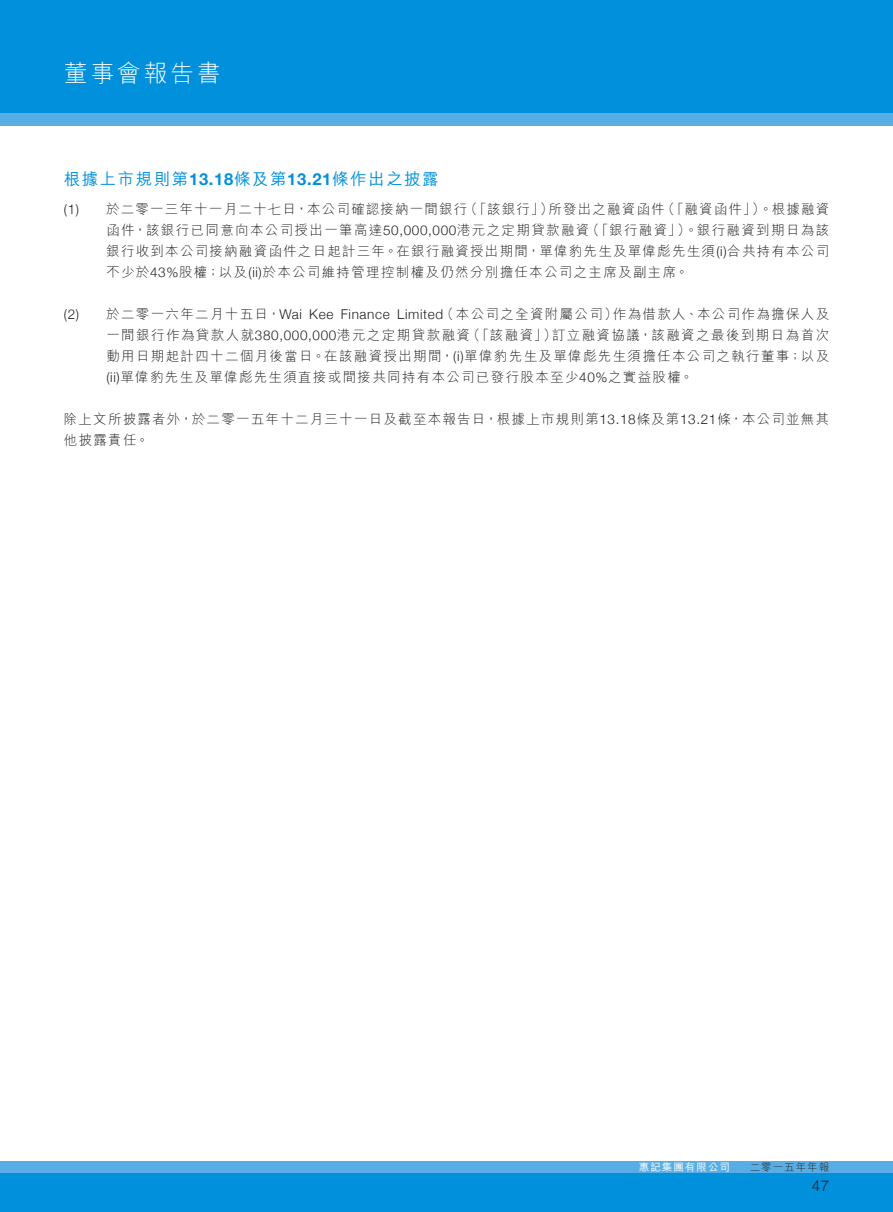
<style>
.page{position:relative;width:893px;height:1212px;background:#fff}
.page>*{position:absolute;margin:0;border:0;box-sizing:border-box;transform-origin:0 0}
.t1{font:24px "M Hei HK Light B5 pc H";letter-spacing:.11em;color:#fff}
.t2{font:16.5px "M Hei HK Medium B5 pc H";letter-spacing:.095em;color:#0090dc}
.t3{font:300 15px "Helvetica Neue";color:#231f20}
.t4{font:13.5px/21px "M Hei HK Light B5 pc H";letter-spacing:.1em;color:#231f20;text-align:justify}
.t5{font:10.5px "M Hei HK Medium B5 pc H";letter-spacing:.1em;color:#fff}
.t6{font:10.5px "M Hei HK Light B5 pc H";letter-spacing:.095em;color:#231f20}
.s1{font-family:"Helvetica Neue";font-weight:700}
.s2{font-family:"Helvetica Neue";font-weight:300}
</style>
<div class="page">
<div style="left:0;top:1161px;width:893px;height:13px;background:#58aee4"></div>
<div style="left:0;top:1174px;width:893px;height:38px;background:#0090dc"></div>
<div style="left:0;top:0;width:893px;height:125px;background:#58aee4"></div>
<div style="left:0;top:0;width:893px;height:113px;background:#0090dc"></div>
<h1 class="t1" style="left:64px;top:64px;width:158px">董事會報告書</h1>
<p class="t2" style="left:64px;top:172px;width:376px">根據上市規則第<span class="s1">13.18</span>條及第<span class="s1">13.21</span>條作出之披露</p>
<p class="t4" style="left:106px;top:201px;width:724px;text-indent:-43px"><span class="s2">(1)</span> 於二零一三年十一月二十七日，本公司確認接納一間銀行（「該銀行」）所發出之融資函件（「融資函件」）。根據融資函件，該銀行已同意向本公司授出一筆高達<span class="s2">50,000,000</span>港元之定期貸款融資（「銀行融資」）。銀行融資到期日為該銀行收到本公司接納融資函件之日起計三年。在銀行融資授出期間，單偉豹先生及單偉彪先生須<span class="s2">(i)</span>合共持有本公司不少於<span class="s2">43%</span>股權；以及<span class="s2">(ii)</span>於本公司維持管理控制權及仍然分別擔任本公司之主席及副主席。</p>
<p class="t4" style="left:106px;top:306px;width:724px;text-indent:-43px"><span class="s2">(2)</span> 於二零一六年二月十五日，<span class="s2">Wai Kee Finance Limited</span>（本公司之全資附屬公司）作為借款人、本公司作為擔保人及一間銀行作為貸款人就<span class="s2">380,000,000</span>港元之定期貸款融資（「該融資」）訂立融資協議，該融資之最後到期日為首次動用日期起計四十二個月後當日。在該融資授出期間，<span class="s2">(i)</span>單偉豹先生及單偉彪先生須擔任本公司之執行董事；以及<span class="s2">(ii)</span>單偉豹先生及單偉彪先生須直接或間接共同持有本公司已發行股本至少<span class="s2">40%</span>之實益股權。</p>
<p class="t4" style="left:64px;top:411px;width:767px">除上文所披露者外，於二零一五年十二月三十一日及截至本報告日，根據上市規則第<span class="s2">13.18</span>條及第<span class="s2">13.21</span>條，本公司並無其他披露責任。</p>
<p class="t5" style="left:639px;top:1163px;width:93px">惠記集團有限公司</p>
<p class="t6" style="left:750px;top:1163px;width:81px">二零一五年年報</p>
<p class="t3" style="left:812px;top:1176px;width:19px">47</p>
</div>
